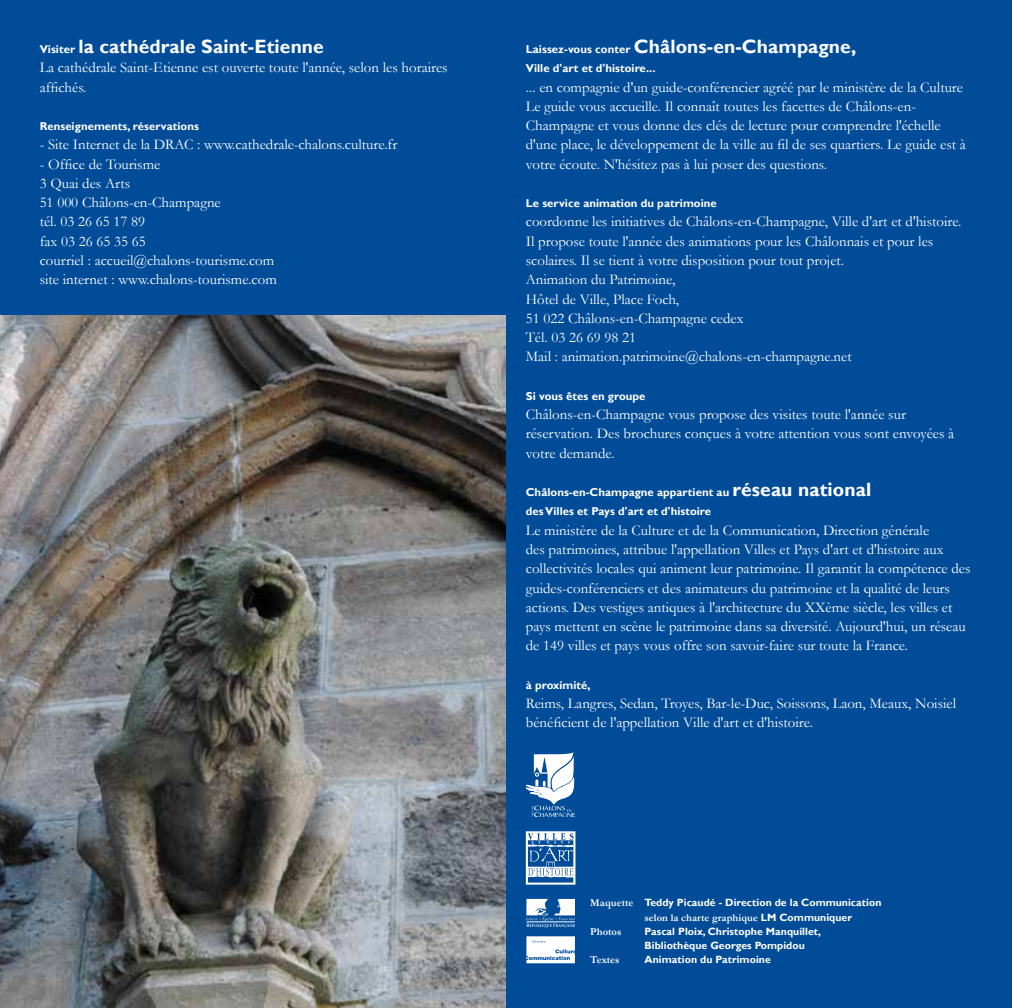
<style>
.page{position:relative;width:1012px;height:1008px;background:#fff}
.page>*{position:absolute;margin:0;border:0;box-sizing:border-box;transform-origin:0 0}
.t1{font:700 19.25px "Gill Sans";letter-spacing:.005em;color:#fff}
.t2{font:14.88px/19.2px "Garamond";color:#fff}
.t3{font:700 11.38px/19.2px "Gill Sans";letter-spacing:.005em;color:#fff}
.t4{font:700 10.5px/14px "Gill Sans";letter-spacing:.005em;color:#fff}
.t5{font:700 10.5px "Garamond";letter-spacing:.005em;color:#fff}
.s1{font-size:11.38px}
.s2{font-size:19.25px}
.s3{font-family:"Garamond"}
.s4{font-family:"Gill Sans"}
</style>
<div class="page">
<div style="left:0;top:0;width:1012px;height:1007px;background:#004c99"></div>
<img style="left:0;top:315px;width:506px;height:692px">
<svg style="left:526px;top:752px;width:49px;height:64px"></svg>
<svg style="left:526px;top:831px;width:49px;height:53px"></svg>
<svg style="left:526px;top:936px;width:49px;height:26px"></svg>
<svg style="left:526px;top:898px;width:49px;height:29px"></svg>
<p class="t1" style="left:40px;top:35px;width:286px"><span class="s1">Visiter</span> la cathédrale Saint-Etienne</p>
<p class="t2" style="left:40px;top:58px;width:410px">La cathédrale Saint-Etienne est ouverte toute l'année, selon les horaires affichés.</p>
<p class="t3" style="left:40px;top:117px;width:161px">Renseignements, réservations</p>
<p class="t2" style="left:40px;top:135px;width:359px">- Site Internet de la DRAC : www.cathedrale-chalons.culture.fr</p>
<p class="t2" style="left:40px;top:154px;width:239px">- Office de Tourisme<br>3 Quai des Arts<br>51 000 Châlons-en-Champagne<br>tél. 03 26 65 17 89<br>fax 03 26 65 35 65<br>courriel : accueil@chalons-tourisme.com site internet : www.chalons-tourisme.com</p>
<p class="t1" style="left:526px;top:35px;width:332px"><span class="s1">Laissez-vous conter</span> Châlons-en-Champagne,</p>
<p class="t3" style="left:526px;top:59px;width:131px">Ville d'art et d'histoire...</p>
<p class="t2" style="left:526px;top:77px;width:442px">... en compagnie d'un guide-conférencier agréé par le ministère de la Culture Le guide vous accueille. Il connaît toutes les facettes de Châlons-en-Champagne et vous donne des clés de lecture pour comprendre l'échelle d'une place, le développement de la ville au fil de ses quartiers. Le guide est à votre écoute. N'hésitez pas à lui poser des questions.</p>
<p class="t3" style="left:526px;top:194px;width:193px">Le service animation du patrimoine</p>
<p class="t2" style="left:526px;top:212px;width:437px">coordonne les initiatives de Châlons-en-Champagne, Ville d'art et d'histoire.<br>Il propose toute l'année des animations pour les Châlonnais et pour les scolaires. Il se tient à votre disposition pour tout projet.<br>Animation du Patrimoine,<br>Hôtel de Ville, Place Foch,<br>51 022 Châlons-en-Champagne cedex<br>Tél. 03 26 69 98 21<br>Mail : animation.patrimoine@chalons-en-champagne.net</p>
<p class="t3" style="left:526px;top:386px;width:121px">Si vous êtes en groupe</p>
<p class="t2" style="left:526px;top:404px;width:430px">Châlons-en-Champagne vous propose des visites toute l'année sur réservation. Des brochures conçues à votre attention vous sont envoyées à votre demande.</p>
<p class="t3" style="left:526px;top:483px;width:347px">Châlons-en-Champagne appartient au <span class="s2">réseau national </span>des Villes et Pays d'art et d'histoire</p>
<p class="t2" style="left:526px;top:520px;width:446px">Le ministère de la Culture et de la Communication, Direction générale<br>des patrimoines, attribue l'appellation Villes et Pays d'art et d'histoire aux collectivités locales qui animent leur patrimoine. Il garantit la compétence des guides-conférenciers et des animateurs du patrimoine et la qualité de leurs actions. Des vestiges antiques à l'architecture du XXème siècle, les villes et pays mettent en scène le patrimoine dans sa diversité. Aujourd'hui, un réseau de 149 villes et pays vous offre son savoir-faire sur toute la France.</p>
<p class="t3" style="left:526px;top:675px;width:66px">à proximité,</p>
<p class="t2" style="left:526px;top:693px;width:432px">Reims, Langres, Sedan, Troyes, Bar-le-Duc, Soissons, Laon, Meaux, Noisiel bénéficient de l'appellation Ville d'art et d'histoire.</p>
<p class="t4" style="left:590px;top:895px;width:293px"><span class="s3">Maquette</span> Teddy Picaudé - Direction de la Communication</p>
<p class="t5" style="left:645px;top:909px;width:209px">selon la charte graphique <span class="s4">LM Communiquer</span></p>
<p class="t5" style="left:590px;top:923px;width:33px">Photos</p>
<p class="t4" style="left:645px;top:923px;width:178px">Pascal Ploix, Christophe Manquillet,<br>Bibliothèque Georges Pompidou</p>
<p class="t5" style="left:590px;top:951px;width:31px">Textes</p>
<p class="t4" style="left:645px;top:951px;width:128px">Animation du Patrimoine</p>
</div>
